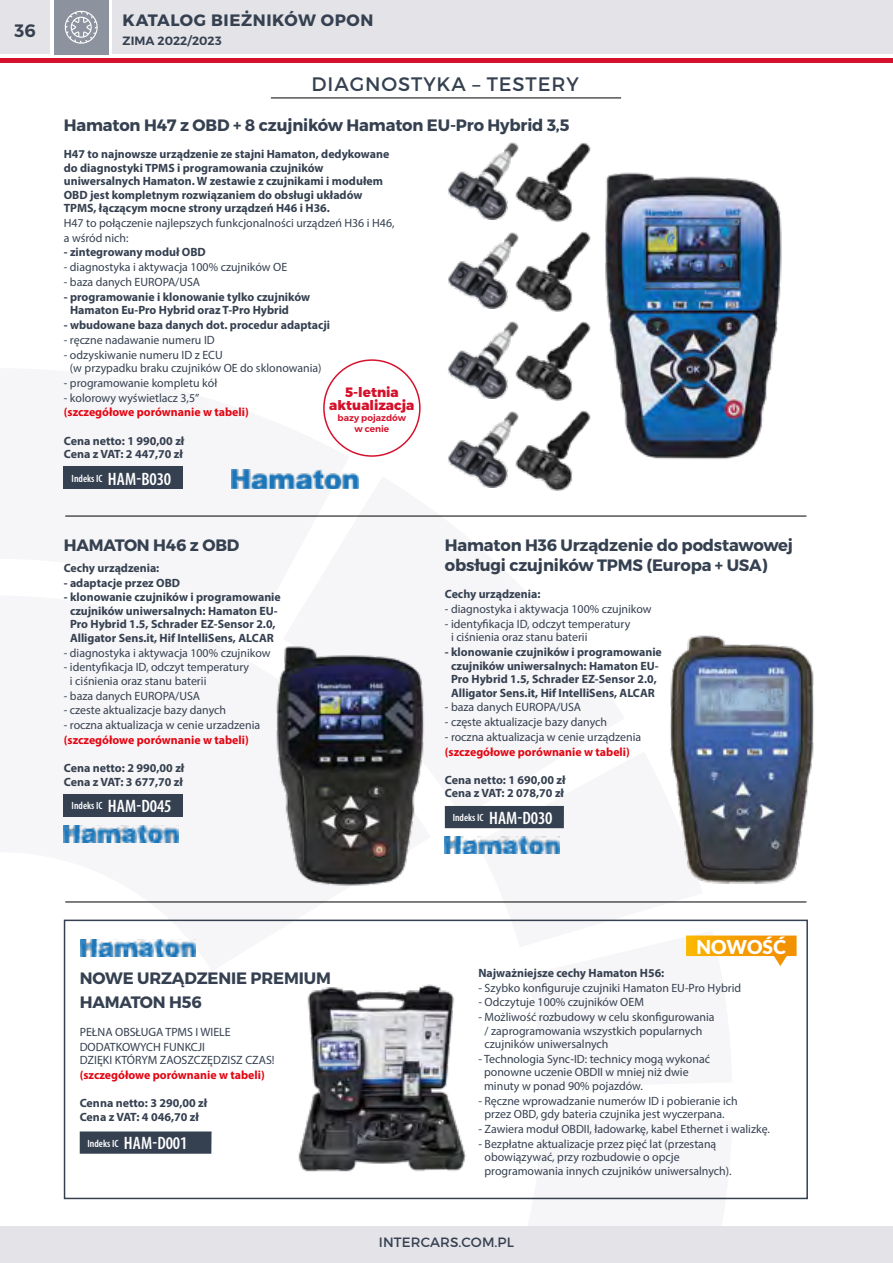
<style>
.page{position:relative;width:893px;height:1263px;background:#fff}
.page>*{position:absolute;margin:0;border:0;box-sizing:border-box;transform-origin:0 0}
.t1{font:19.5px "Montserrat";letter-spacing:.045em;color:#354050}
.t2{font:900 19.35px "Lato";color:#fff}
.t3{font:600 18px "Montserrat";color:#354050}
.t4{font:700 16.5px/19.8px "Montserrat";letter-spacing:-.01em;color:#354050}
.t5{font:700 16.5px "Montserrat";letter-spacing:.035em;color:#354050}
.t6{font:800 13.5px/13.5px "Montserrat";color:#d5112b;text-align:center}
.t7{font:13.5px "Montserrat";letter-spacing:.01em;color:#354050}
.t8{font:12px/13.5px "Myriad Pro";color:#354050}
.t9{font:700 12px/13.5px "Myriad Pro";color:#354050}
.t10{font:700 12px "Myriad Pro";color:#e30613}
.t11{font:600 12px "Montserrat";color:#354050}
.t12{font:600 condensed 10.5px "Myriad Pro";color:#fff}
.t13{font:600 9px/10.8px "Montserrat";color:#d5112b;text-align:center}
.s1{font-size:18px}
</style>
<div class="page">
<svg style="left:63px;top:368px;width:286px;height:148px;fill:#f6f5f7"></svg>
<svg style="left:527px;top:1199px;width:205px;height:1px"></svg>
<svg style="left:63px;top:794px;width:368px;height:177px;fill:#f6f5f7"></svg>
<div style="left:113px;top:0;width:780px;height:54px;background:#e4e3e8"></div>
<div style="left:0;top:1226px;width:893px;height:37px;background:#e4e3e8"></div>
<div style="left:0;top:0;width:50px;height:54px;background:#e4e3e8"></div>
<div style="left:0;top:58px;width:893px;height:5px;background:#d5112b"></div>
<div style="left:54px;top:0;width:54px;height:54px;background:#8c929e"></div>
<svg style="left:65px;top:11px;width:33px;height:33px"></svg>
<hr style="left:271px;top:98px;width:350px;height:1px;background:#000">
<img style="left:272px;top:646px;width:159px;height:244px">
<img style="left:64px;top:825px;width:115px;height:17px">
<img style="left:445px;top:837px;width:31px;height:17px">
<div style="left:323px;top:359px;width:98px;height:98px;border:2px solid #d5112b;border-radius:50%"></div>
<img style="left:583px;top:172px;width:199px;height:288px">
<img style="left:448px;top:142px;width:66px;height:77px">
<img style="left:514px;top:142px;width:79px;height:80px">
<img style="left:448px;top:232px;width:66px;height:77px">
<img style="left:514px;top:232px;width:79px;height:79px">
<img style="left:448px;top:321px;width:66px;height:77px">
<img style="left:514px;top:321px;width:79px;height:80px">
<img style="left:448px;top:411px;width:66px;height:77px">
<img style="left:514px;top:411px;width:79px;height:79px">
<img style="left:670px;top:635px;width:144px;height:224px">
<div style="left:64px;top:467px;width:119px;height:22px;background:#354050"></div>
<div style="left:64px;top:794px;width:119px;height:22px;background:#354050"></div>
<div style="left:445px;top:806px;width:119px;height:22px;background:#354050"></div>
<img style="left:231px;top:470px;width:128px;height:19px">
<hr style="left:65px;top:516px;width:741px;height:1px;background:#000">
<hr style="left:65px;top:902px;width:741px;height:1px;background:#000">
<div style="left:64px;top:919px;width:744px;height:280px;border:2px solid #354050"></div>
<img style="left:81px;top:939px;width:115px;height:17px">
<svg style="left:476px;top:751px;width:321px;height:215px"></svg>
<div style="left:80px;top:1131px;width:132px;height:23px;background:#354050"></div>
<img style="left:298px;top:984px;width:168px;height:188px">
<h3 class="t3" style="left:14px;top:19px;width:23px">36</h3>
<h3 class="t5" style="left:122px;top:10px;width:252px">KATALOG BIEŻNIKÓW OPON</h3>
<p class="t11" style="left:122px;top:34px;width:101px">ZIMA 2022/2023</p>
<h1 class="t1" style="left:312px;top:72px;width:269px">DIAGNOSTYKA – TESTERY</h1>
<h3 class="t4" style="left:64px;top:115px;width:507px">Hamaton H47 z OBD + 8 czujników Hamaton EU-Pro Hybrid 3,5</h3>
<p class="t9" style="left:64px;top:147px;width:327px">H47 to najnowsze urządzenie ze stajni Hamaton, dedykowane do diagnostyki TPMS i programowania czujników uniwersalnych Hamaton. W zestawie z czujnikami i modułem OBD jest kompletnym rozwiązaniem do obsługi układów TPMS, łączącym mocne strony urządzeń H46 i H36.</p>
<p class="t8" style="left:64px;top:215px;width:332px;line-height:14.7px">H47 to połączenie najlepszych funkcjonalności urządzeń H36 i H46, a wśród nich:</p>
<p class="t9" style="left:64px;top:245px;width:144px">- zintegrowany moduł OBD</p>
<p class="t8" style="left:64px;top:260px;width:225px">- diagnostyka i aktywacja 100% czujników OE</p>
<p class="t8" style="left:64px;top:275px;width:138px">- baza danych EUROPA/USA</p>
<p class="t9" style="left:70px;top:289px;width:242px;text-indent:-6px">- programowanie i klonowanie tylko czujników<br>Hamaton Eu-Pro Hybrid oraz T-Pro Hybrid</p>
<p class="t9" style="left:64px;top:318px;width:268px">- wbudowane baza danych dot. procedur adaptacji</p>
<p class="t8" style="left:64px;top:333px;width:152px">- ręczne nadawanie numeru ID</p>
<p class="t8" style="left:70px;top:348px;width:253px;text-indent:-6px">- odzyskiwanie numeru ID z ECU<br>(w przypadku braku czujników OE do sklonowania)</p>
<p class="t8" style="left:64px;top:376px;width:155px">- programowanie kompletu kół</p>
<p class="t8" style="left:64px;top:391px;width:137px">- kolorowy wyświetlacz 3,5”</p>
<p class="t10" style="left:64px;top:404px;width:186px">(szczegółowe porównanie w tabeli)</p>
<p class="t9" style="left:64px;top:433px;width:122px">Cena netto: 1 990,00 zł<br>Cena z VAT: 2 447,70 zł</p>
<p class="t6" style="left:329px;top:386px;width:87px">5-letnia aktualizacja</p>
<p class="t13" style="left:338px;top:412px;width:70px">bazy pojazdów w cenie</p>
<p class="t12" style="left:72px;top:472px;width:101px">Indeks IC <span class="s1">HAM-B030</span></p>
<h3 class="t4" style="left:64px;top:536px;width:177px">HAMATON H46 z OBD</h3>
<p class="t9" style="left:64px;top:561px;width:97px">Cechy urządzenia:</p>
<p class="t9" style="left:64px;top:575px;width:118px">- adaptacje przez OBD</p>
<p class="t9" style="left:64px;top:590px;width:219px;text-align:center">- klonowanie czujników i programowanie czujników uniwersalnych: Hamaton EU-Pro Hybrid 1.5, Schrader EZ-Sensor 2.0, Alligator Sens.it, Hif IntelliSens, ALCAR</p>
<p class="t8" style="left:64px;top:646px;width:208px">- diagnostyka i aktywacja 100% czujnikow</p>
<p class="t8" style="left:70px;top:660px;width:181px;text-indent:-6px">- identyfikacja ID, odczyt temperatury i ciśnienia oraz stanu baterii</p>
<p class="t8" style="left:64px;top:689px;width:138px">- baza danych EUROPA/USA</p>
<p class="t8" style="left:64px;top:703px;width:164px">- czeste aktualizacje bazy danych</p>
<p class="t8" style="left:64px;top:718px;width:198px">- roczna aktualizacja w cenie urzadzenia</p>
<p class="t10" style="left:64px;top:732px;width:186px">(szczegółowe porównanie w tabeli)</p>
<p class="t9" style="left:64px;top:761px;width:122px">Cena netto: 2 990,00 zł<br>Cena z VAT: 3 677,70 zł</p>
<p class="t12" style="left:72px;top:799px;width:101px">Indeks IC <span class="s1">HAM-D045</span></p>
<h3 class="t4" style="left:445px;top:536px;width:350px">Hamaton H36 Urządzenie do podstawowej obsługi czujników TPMS (Europa + USA)</h3>
<p class="t9" style="left:445px;top:587px;width:97px">Cechy urządzenia:</p>
<p class="t8" style="left:445px;top:602px;width:208px">- diagnostyka i aktywacja 100% czujnikow</p>
<p class="t8" style="left:451px;top:617px;width:181px;text-indent:-6px">- identyfikacja ID, odczyt temperatury i ciśnienia oraz stanu baterii</p>
<p class="t9" style="left:445px;top:645px;width:219px;text-align:center">- klonowanie czujników i programowanie czujników uniwersalnych: Hamaton EU-Pro Hybrid 1.5, Schrader EZ-Sensor 2.0, Alligator Sens.it, Hif IntelliSens, ALCAR</p>
<p class="t8" style="left:445px;top:700px;width:138px">- baza danych EUROPA/USA</p>
<p class="t8" style="left:445px;top:715px;width:164px">- częste aktualizacje bazy danych</p>
<p class="t8" style="left:445px;top:730px;width:198px">- roczna aktualizacja w cenie urządzenia</p>
<p class="t10" style="left:445px;top:744px;width:186px">(szczegółowe porównanie w tabeli)</p>
<p class="t9" style="left:445px;top:773px;width:122px">Cena netto: 1 690,00 zł<br>Cena z VAT: 2 078,70 zł</p>
<p class="t12" style="left:453px;top:811px;width:101px">Indeks IC <span class="s1">HAM-D030</span></p>
<h3 class="t4" style="left:80px;top:966px;width:253px;line-height:24px">NOWE URZĄDZENIE PREMIUM<br>HAMATON H56</h3>
<p class="t8" style="left:80px;top:1024px;width:152px;line-height:14.7px">PEŁNA OBSŁUGA TPMS I WIELE<br>DODATKOWYCH FUNKCJI</p>
<p class="t8" style="left:80px;top:1053px;width:196px">DZIĘKI KTÓRYM ZAOSZCZĘDZISZ CZAS!</p>
<p class="t10" style="left:80px;top:1067px;width:186px">(szczegółowe porównanie w tabeli)</p>
<p class="t9" style="left:80px;top:1096px;width:129px">Cenna netto: 3 290,00 zł<br>Cena z VAT: 4 046,70 zł</p>
<p class="t12" style="left:88px;top:1136px;width:101px">Indeks IC <span class="s1">HAM-D001</span></p>
<h2 class="t2" style="left:696px;top:935px;width:91px">NOWOŚĆ</h2>
<p class="t9" style="left:478px;top:966px;width:188px">Najważniejsze cechy Hamaton H56:</p>
<p class="t8" style="left:478px;top:981px;width:264px">- Szybko konfiguruje czujniki Hamaton EU-Pro Hybrid</p>
<p class="t8" style="left:478px;top:995px;width:167px">- Odczytuje 100% czujników OEM</p>
<p class="t8" style="left:485px;top:1010px;width:232px;text-indent:-6px">- Możliwość rozbudowy w celu skonfigurowania / zaprogramowania wszystkich popularnych czujników uniwersalnych</p>
<p class="t8" style="left:484px;top:1052px;width:227px;text-indent:-6px">- Technologia Sync-ID: technicy mogą wykonać ponowne uczenie OBDII w mniej niż dwie minuty w ponad 90% pojazdów.</p>
<p class="t8" style="left:478px;top:1094px;width:261px;text-align:center">- Ręczne wprowadzanie numerów ID i pobieranie ich przez OBD, gdy bateria czujnika jest wyczerpana.</p>
<p class="t8" style="left:478px;top:1122px;width:293px">- Zawiera moduł OBDII, ładowarkę, kabel Ethernet i walizkę.</p>
<p class="t8" style="left:485px;top:1137px;width:249px;text-indent:-6px">- Bezpłatne aktualizacje przez pięć lat (przestaną obowiązywać, przy rozbudowie o opcje programowania innych czujników uniwersalnych).</p>
<p class="t7" style="left:379px;top:1234px;width:137px">INTERCARS.COM.PL</p>
</div>
